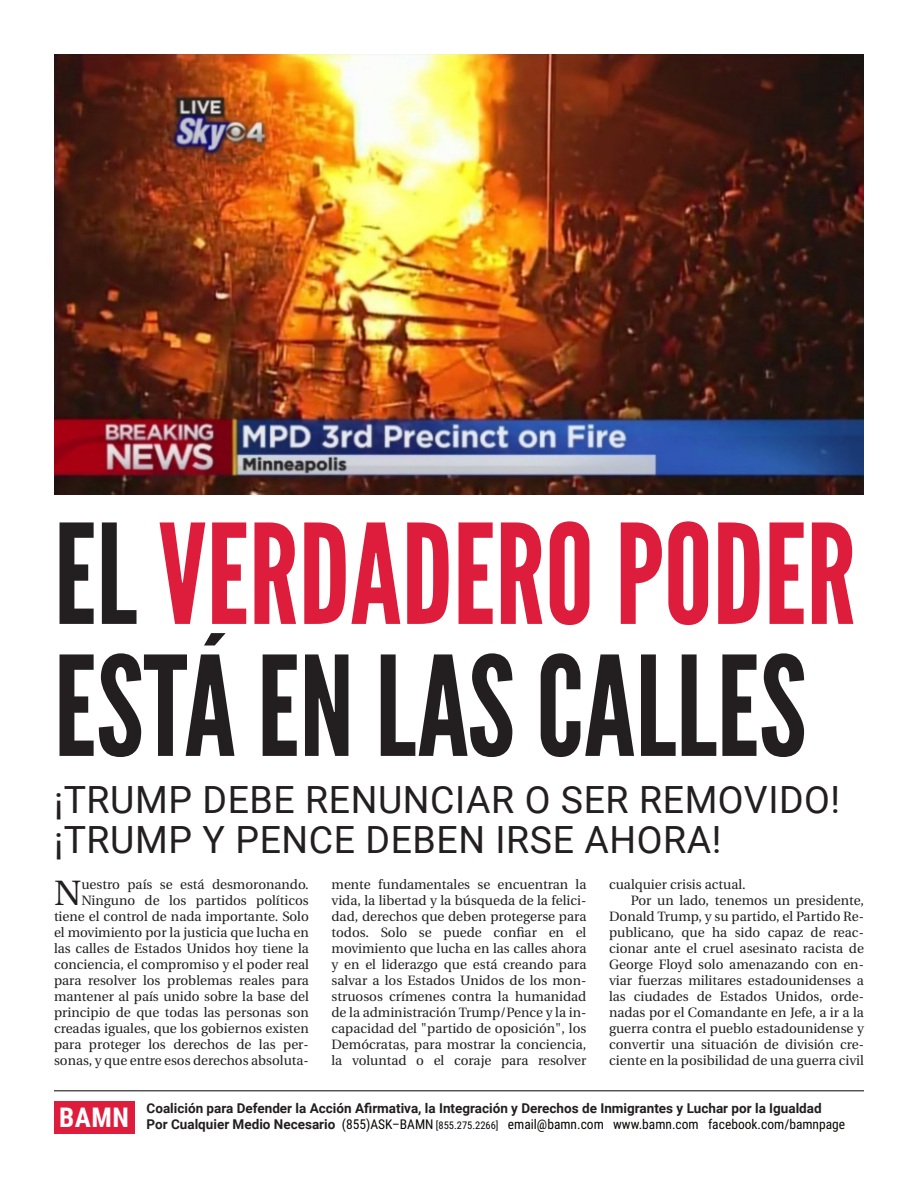
<style>
.page{position:relative;width:918px;height:1188px;background:#fff}
.page>*{position:absolute;margin:0;border:0;box-sizing:border-box;transform-origin:0 0}
.t1{font:138px/132px "League Gothic";color:#231f20}
.t2{font:37.5px/40.5px "Roboto";letter-spacing:.015em;color:#231f20}
.t3{font:35.1px "Heuristica";color:#231f20}
.t4{font:13.5px/16px "Heuristica";color:#231f20;text-align:right}
.t5{font:13.5px "Roboto Condensed";color:#080704}
.t6{font:700 13.5px "Roboto";color:#231f20}
.s1{color:#de1d3d}
.s2{font-family:"Roboto";font-weight:700;color:#231f20}
.s3{font-size:10.5px}
</style>
<div class="page">
<img style="left:54px;top:54px;width:810px;height:441px">
<div style="left:54px;top:1102px;width:81px;height:32px;background:#de1d3d"></div>
<hr style="left:54px;top:1090px;width:810px;height:1px;background:#231f20">
<h1 class="t1" style="left:54px;top:525px;width:804px">EL<span class="s1">VERDADERO PODER<br></span>ESTÁ EN LAS CALLES</h1>
<h2 class="t2" style="left:54px;top:783px;width:788px">¡TRUMP DEBE RENUNCIAR O SER REMOVIDO! ¡TRUMP Y PENCE DEBEN IRSE AHORA!</h2>
<h3 class="t3" style="left:54px;top:878px;width:29px">N</h3>
<p class="t4" style="left:54px;top:877px;width:256px">uestro país se está desmoronando.<br>Ninguno de los partidos políticos tiene el control de nada importante. Solo el movimiento por la justicia que lucha en las calles de Estados Unidos hoy tiene la conciencia, el compromiso y el poder real para resolver los problemas reales para mantener al país unido sobre la base del principio de que todas las personas son creadas iguales, que los gobiernos existen para proteger los derechos de las per‐ sonas, y que entre esos derechos absoluta‐</p>
<p class="t4" style="left:332px;top:877px;width:256px;text-align:justify">mente fundamentales se encuentran la vida, la libertad y la búsqueda de la felici‐ dad, derechos que deben protegerse para todos. Solo se puede confiar en el movimiento que lucha en las calles ahora y en el liderazgo que está creando para salvar a los Estados Unidos de los mon‐ struosos crímenes contra la humanidad de la administración Trump/Pence y la in‐ capacidad del "partido de oposición", los Demócratas, para mostrar la conciencia, la voluntad o el coraje para resolver</p>
<p class="t4" style="left:609px;top:877px;width:138px">cualquier crisis actual.</p>
<p class="t4" style="left:631px;top:893px;width:235px">Por un lado, tenemos un presidente,</p>
<p class="t4" style="left:609px;top:909px;width:256px">Donald Trump, y su partido, el Partido Re‐</p>
<p class="t4" style="left:609px;top:925px;width:256px">publicano, que ha sido capaz de reac‐</p>
<p class="t4" style="left:609px;top:941px;width:256px">cionar ante el cruel asesinato racista de</p>
<p class="t4" style="left:609px;top:957px;width:256px">George Floyd solo amenazando con en‐</p>
<p class="t4" style="left:609px;top:974px;width:256px">viar fuerzas militares estadounidenses a</p>
<p class="t4" style="left:609px;top:990px;width:256px">las ciudades de Estados Unidos, orde‐</p>
<p class="t4" style="left:609px;top:1006px;width:256px">nadas por el Comandante en Jefe, a ir a la</p>
<p class="t4" style="left:609px;top:1022px;width:256px">guerra contra el pueblo estadounidense y</p>
<p class="t4" style="left:609px;top:1038px;width:256px">convertir una situación de división cre‐</p>
<p class="t4" style="left:609px;top:1054px;width:256px">ciente en la posibilidad de una guerra civil</p>
<p class="t6" style="left:147px;top:1103px;width:677px">Coalición para Defender la Acción Afirmativa, la Integración y Derechos de Inmigrantes y Luchar por la Igualdad</p>
<p class="t5" style="left:59px;top:1119px;width:788px"><sup>BAMN</sup> <span class="s2">Por Cualquier Medio Necesario</span> (855)ASK–BAMN <span class="s3">[855.275.2266]</span> email@bamn.com www.bamn.com facebook.com/bamnpage</p>
</div>
